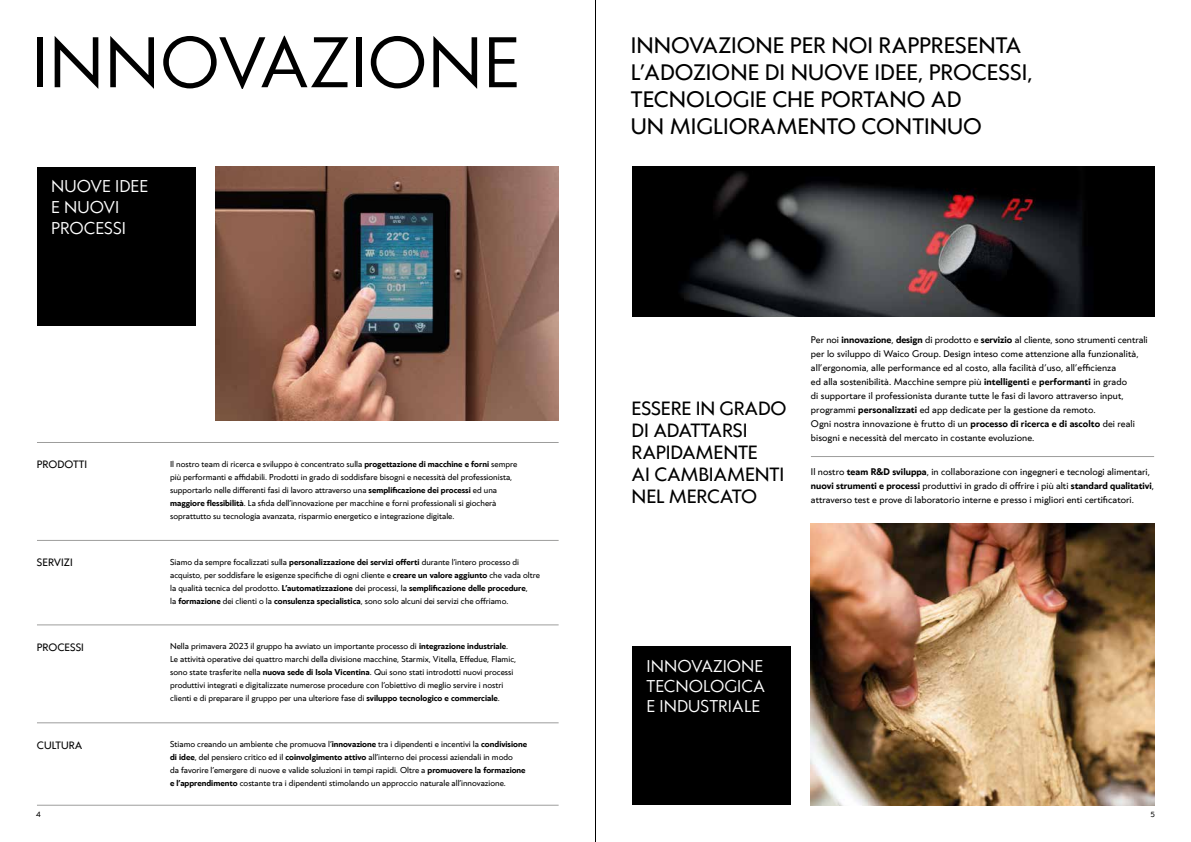
<style>
.page{position:relative;width:1191px;height:842px;background:#fff}
.page>*{position:absolute;margin:0;border:0;box-sizing:border-box;transform-origin:0 0}
.t1{font:67px "Klein";color:#000}
.t2{font:21px/27px "Klein";color:#000}
.t3{font:18px/22px "Klein";letter-spacing:-.01em;color:#000}
.t4{font:16px/21px "Klein";color:#fff}
.t5{font:10px "Klein";color:#000}
.t6{font:9px/14px "Klein";letter-spacing:.01em;color:#000}
.t7{font:8px/13px "Klein";color:#000}
.t8{font:7px "Klein";color:#000}
.s1{font-weight:700}
</style>
<div class="page">
<hr style="left:37px;top:442px;width:521px;height:1px;background:#9d9d9c">
<hr style="left:37px;top:540px;width:521px;height:1px;background:#9d9d9c">
<hr style="left:37px;top:625px;width:521px;height:1px;background:#9d9d9c">
<hr style="left:37px;top:723px;width:521px;height:1px;background:#9d9d9c">
<hr style="left:37px;top:805px;width:521px;height:1px;background:#9d9d9c">
<img style="left:215px;top:167px;width:343px;height:254px">
<img style="left:811px;top:523px;width:343px;height:282px">
<div style="left:37px;top:167px;width:158px;height:158px;background:#000"></div>
<div style="left:632px;top:647px;width:159px;height:158px;background:#000"></div>
<hr style="left:595px;top:0;width:1px;height:842px;background:#000">
<hr style="left:811px;top:456px;width:343px;height:1px;background:#9d9d9c">
<img style="left:632px;top:167px;width:522px;height:149px">
<h1 class="t1" style="left:31px;top:12px;width:490px">INNOVAZIONE</h1>
<h2 class="t2" style="left:631px;top:31px;width:403px">INNOVAZIONE PER NOI RAPPRESENTA<br>L’ADOZIONE DI NUOVE IDEE, PROCESSI,<br>TECNOLOGIE CHE PORTANO AD<br>UN MIGLIORAMENTO CONTINUO</h2>
<h3 class="t4" style="left:51px;top:175px;width:98px">NUOVE IDEE<br>E NUOVI<br>PROCESSI</h3>
<p class="t5" style="left:37px;top:457px;width:52px">PRODOTTI</p>
<p class="t7" style="left:170px;top:457px;width:349px">Il nostro team di ricerca e sviluppo è concentrato sulla <span class="s1">progettazione di macchine e forni</span> sempre più performanti e affidabili. Prodotti in grado di soddisfare bisogni e necessità del professionista, supportarlo nelle differenti fasi di lavoro attraverso una <span class="s1">semplificazione dei processi</span> ed una <span class="s1">maggiore flessibilità</span>. La sfida dell’innovazione per macchine e forni professionali si giocherà soprattutto su tecnologia avanzata, risparmio energetico e integrazione digitale.</p>
<h3 class="t3" style="left:631px;top:397px;width:156px">ESSERE IN GRADO<br>DI ADATTARSI<br>RAPIDAMENTE<br>AI CAMBIAMENTI<br>NEL MERCATO</h3>
<p class="t6" style="left:811px;top:333px;width:338px">Per noi <span class="s1">innovazione</span>, <span class="s1">design</span> di prodotto e <span class="s1">servizio</span> al cliente, sono strumenti centrali per lo sviluppo di Waico Group. Design inteso come attenzione alla funzionalità, all’ergonomia, alle performance ed al costo, alla facilità d’uso, all’efficienza<br>ed alla sostenibilità. Macchine sempre più <span class="s1">intelligenti</span> e <span class="s1">performanti</span> in grado<br>di supportare il professionista durante tutte le fasi di lavoro attraverso input, programmi <span class="s1">personalizzati</span> ed app dedicate per la gestione da remoto.<br>Ogni nostra innovazione è frutto di un <span class="s1">processo di ricerca e di ascolto</span> dei reali bisogni e necessità del mercato in costante evoluzione.</p>
<p class="t6" style="left:811px;top:465px;width:345px">Il nostro <span class="s1">team R&amp;D sviluppa</span>, in collaborazione con ingegneri e tecnologi alimentari, <span class="s1">nuovi strumenti e processi</span> produttivi in grado di offrire i più alti <span class="s1">standard qualitativi</span>, attraverso test e prove di laboratorio interne e presso i migliori enti certificatori.</p>
<p class="t5" style="left:37px;top:555px;width:37px">SERVIZI</p>
<p class="t7" style="left:170px;top:555px;width:371px">Siamo da sempre focalizzati sulla <span class="s1">personalizzazione dei servizi offerti</span> durante l’intero processo di acquisto, per soddisfare le esigenze specifiche di ogni cliente e <span class="s1">creare un valore aggiunto</span> che vada oltre la qualità tecnica del prodotto. <span class="s1">L’automatizzazione</span> dei processi, la <span class="s1">semplificazione delle procedure</span>,<br>la <span class="s1">formazione</span> dei clienti o la <span class="s1">consulenza specialistica</span>, sono solo alcuni dei servizi che offriamo.</p>
<p class="t5" style="left:37px;top:640px;width:48px">PROCESSI</p>
<p class="t7" style="left:170px;top:639px;width:347px">Nella primavera 2023 il gruppo ha avviato un importante processo di <span class="s1">integrazione industriale</span>.<br>Le attività operative dei quattro marchi della divisione macchine, Starmix, Vitella, Effedue, Flamic, sono state trasferite nella <span class="s1">nuova sede di Isola Vicentina</span>. Qui sono stati introdotti nuovi processi produttivi integrati e digitalizzate numerose procedure con l’obiettivo di meglio servire i nostri clienti e di preparare il gruppo per una ulteriore fase di <span class="s1">sviluppo tecnologico e commerciale</span>.</p>
<h3 class="t4" style="left:646px;top:655px;width:120px;line-height:20px;text-align:justify">INNOVAZIONE TECNOLOGICA E INDUSTRIALE</h3>
<p class="t5" style="left:37px;top:737px;width:47px">CULTURA</p>
<p class="t7" style="left:170px;top:737px;width:358px">Stiamo creando un ambiente che promuova l’<span class="s1">innovazione</span> tra i dipendenti e incentivi la <span class="s1">condivisione di idee</span>, del pensiero critico ed il <span class="s1">coinvolgimento attivo</span> all’interno dei processi aziendali in modo<br>da favorire l’emergere di nuove e valide soluzioni in tempi rapidi. Oltre a <span class="s1">promuovere la formazione e l’apprendimento</span> costante tra i dipendenti stimolando un approccio naturale all’innovazione.</p>
<p class="t8" style="left:36px;top:809px;width:6px">4</p>
<p class="t8" style="left:1150px;top:809px;width:6px">5</p>
</div>
